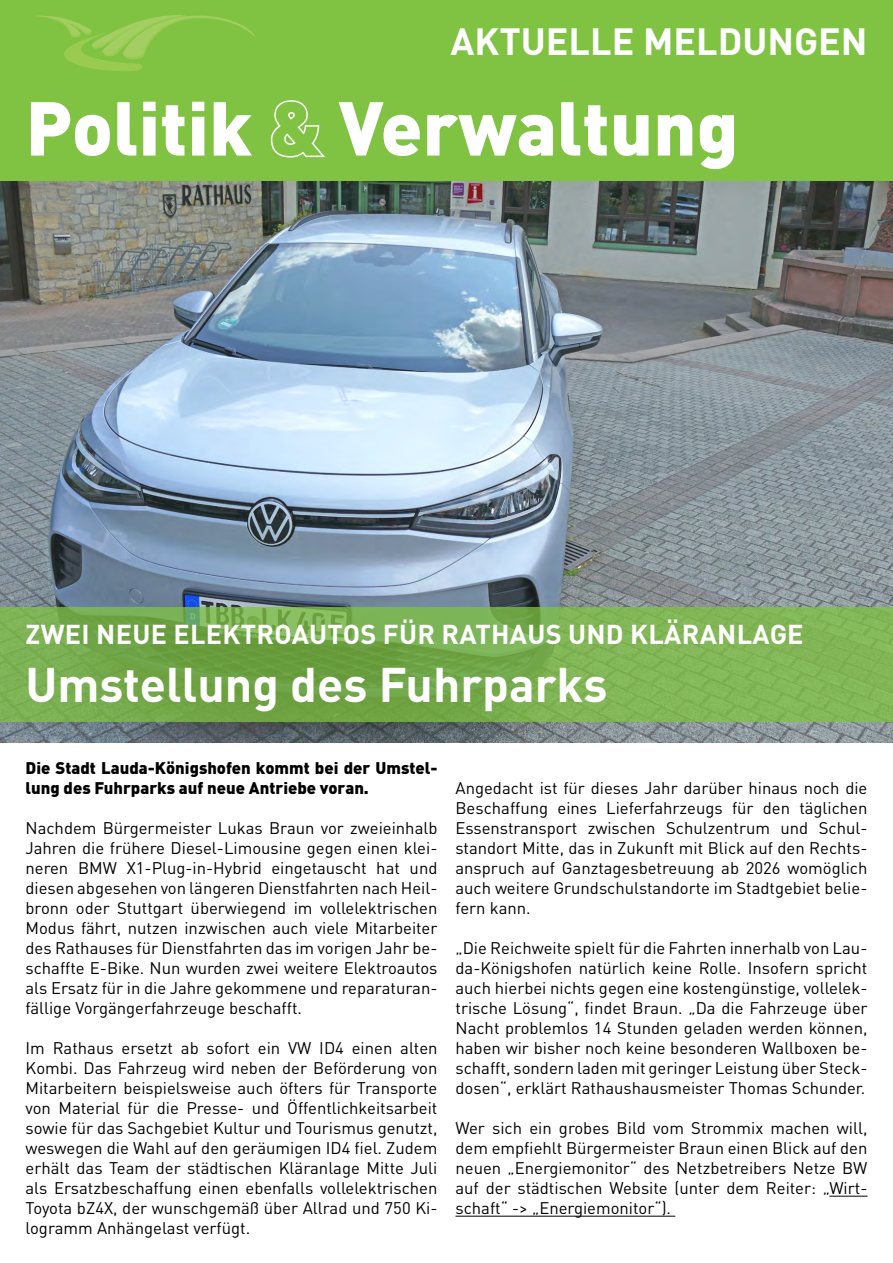
<style>
.page{position:relative;width:893px;height:1263px;background:#fff}
.page>*{position:absolute;margin:0;border:0;box-sizing:border-box;transform-origin:0 0}
.t1{font:900 75px "DIN Pro";color:#fff}
.t2{font:700 48px "DIN Pro";color:#fff}
.t3{font:700 37.5px "DIN Pro";color:#fff}
.t4{font:700 27px "DIN Pro";letter-spacing:.01em;color:#fff}
.t5{font:16.65px/20px "DIN Pro";color:#000;text-align:justify}
.t6{font:900 16.65px/20px "DIN Pro";color:#000}
.s1{color:#80c342}
</style>
<div class="page">
<img style="left:0;top:180px;width:893px;height:562px">
<hr style="left:829px;top:1196px;width:38px;height:1px;background:#000">
<hr style="left:455px;top:1216px;width:220px;height:1px;background:#000">
<div style="left:0;top:0;width:893px;height:180px;background:#80c342"></div>
<svg style="left:270px;top:100px;width:55px;height:58px"></svg>
<svg style="left:38px;top:15px;width:217px;height:56px"></svg>
<svg style="left:0;top:607px;width:893px;height:114px;background:#79ae4f"></svg>
<h3 class="t3" style="left:451px;top:15px;width:418px">AKTUELLE MELDUNGEN</h3>
<h1 class="t1" style="left:26px;top:77px;width:715px">Politik <span class="s1">&amp;</span> Verwaltung</h1>
<h3 class="t4" style="left:26px;top:616px;width:107px">ZWEI NEUE</h3>
<h3 class="t4" style="left:174px;top:616px;width:35px">ELEKTROAUTOS</h3>
<h3 class="t4" style="left:383px;top:616px;width:18px">FÜR</h3>
<h3 class="t4" style="left:442px;top:616px;width:87px">RATHAUS</h3>
<h3 class="t4" style="left:568px;top:616px;width:19px">UND</h3>
<h3 class="t4" style="left:630px;top:616px;width:70px">KLÄRANLAGE</h3>
<h2 class="t2" style="left:26px;top:652px;width:583px">UMSTELLUNG DES FUHRPARKS</h2>
<p class="t6" style="left:26px;top:757px;width:413px">Die Stadt Lauda-Königshofen kommt bei der Umstel&shy;lung des Fuhrparks auf neue Antriebe voran.</p>
<p class="t5" style="left:26px;top:817px;width:413px">Nachdem Bürgermeister Lukas Braun vor zweieinhalb Jahren die frühere Diesel-Limousine gegen einen klei&shy;neren BMW X1-Plug-in-Hybrid eingetauscht hat und diesen abgesehen von längeren Dienstfahrten nach Heil&shy;bronn oder Stuttgart überwiegend im vollelektrischen Modus fährt, nutzen inzwischen auch viele Mitarbeiter des Rathauses für Dienstfahrten das im vorigen Jahr be&shy;schaffte E-Bike. Nun wurden zwei weitere Elektroautos als Ersatz für in die Jahre gekommene und reparaturan&shy;fällige Vorgängerfahrzeuge beschafft.</p>
<p class="t5" style="left:26px;top:1037px;width:414px">Im Rathaus ersetzt ab sofort ein VW ID4 einen alten Kombi. Das Fahrzeug wird neben der Beförderung von Mitarbeitern beispielsweise auch öfters für Transporte von Material für die Presse- und Öffentlichkeitsarbeit sowie für das Sachgebiet Kultur und Tourismus genutzt, weswegen die Wahl auf den geräumigen ID4 fiel. Zudem erhält das Team der städtischen Kläranlage Mitte Juli als Ersatzbeschaffung einen ebenfalls vollelektrischen Toyota bZ4X, der wunschgemäß über Allrad und 750 Ki&shy;logramm Anhängelast verfügt.</p>
<p class="t5" style="left:455px;top:777px;width:413px">Angedacht ist für dieses Jahr darüber hinaus noch die Beschaffung eines Lieferfahrzeugs für den täglichen Essenstransport zwischen Schulzentrum und Schul&shy;standort Mitte, das in Zukunft mit Blick auf den Rechts&shy;anspruch auf Ganztagesbetreuung ab 2026 womöglich auch weitere Grundschulstandorte im Stadtgebiet belie&shy;fern kann.</p>
<p class="t5" style="left:455px;top:937px;width:413px">„Die Reichweite spielt für die Fahrten innerhalb von Lau&shy;da-Königshofen natürlich keine Rolle. Insofern spricht auch hierbei nichts gegen eine kostengünstige, vollelek&shy;trische Lösung“, findet Braun. „Da die Fahrzeuge über Nacht problemlos 14 Stunden geladen werden können, haben wir bisher noch keine besonderen Wallboxen be&shy;schafft, sondern laden mit geringer Leistung über Steck&shy;dosen“, erklärt Rathaushausmeister Thomas Schunder.</p>
<p class="t5" style="left:455px;top:1117px;width:413px">Wer sich ein grobes Bild vom Strommix machen will, dem empfiehlt Bürgermeister Braun einen Blick auf den neuen „Energiemonitor“ des Netzbetreibers Netze BW auf der städtischen Website (unter dem Reiter: „Wirt&shy;schaft“ -&gt; „Energiemonitor“).</p>
</div>
